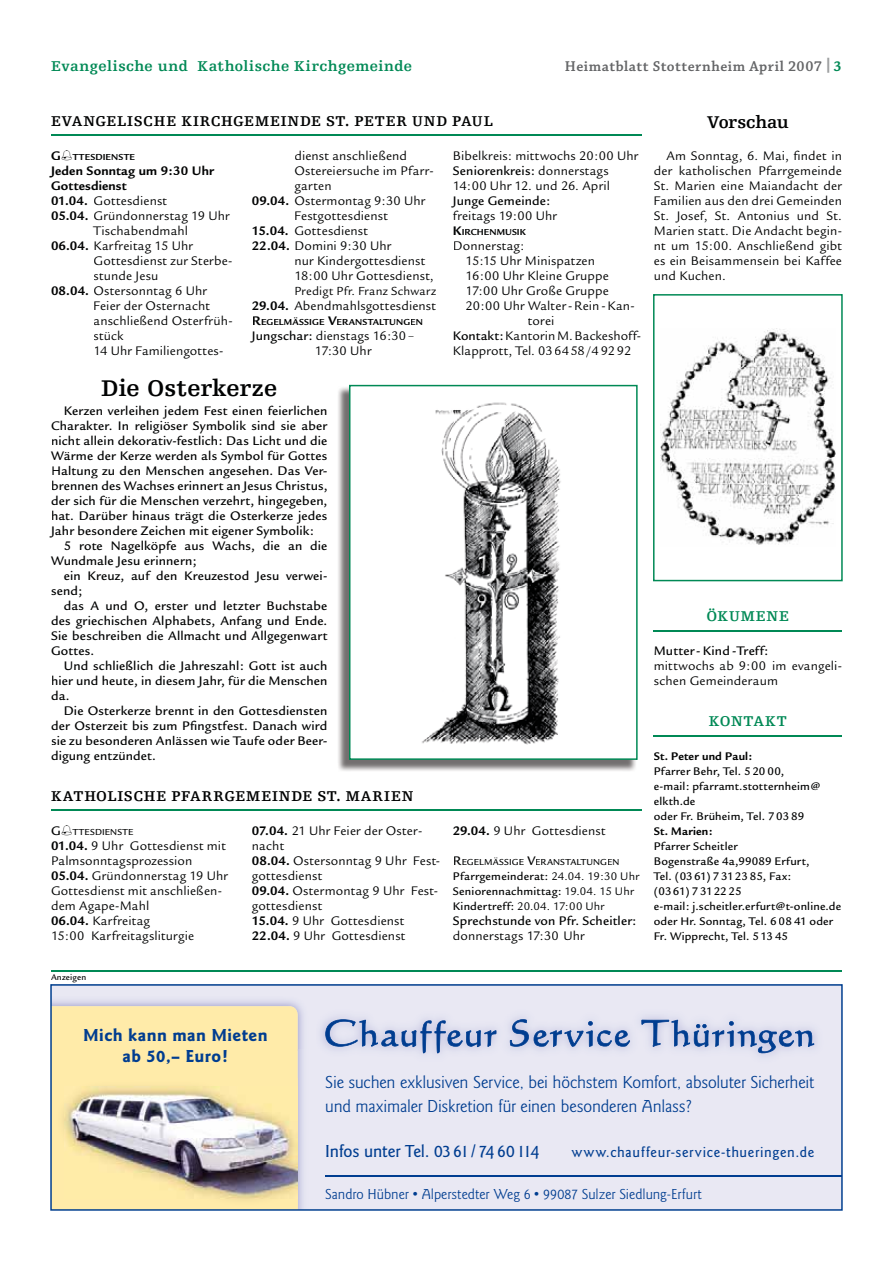
<style>
.page{position:relative;width:893px;height:1263px;background:#fff}
.page>*{position:absolute;margin:0;border:0;box-sizing:border-box;transform-origin:0 0}
.t1{font:700 24px "Egyptienne F";color:#010202}
.t2{font:18px/24px "Goudy Sans";letter-spacing:-.01em;color:#003d90}
.t3{font:700 18px/21.6px "Goudy Sans";letter-spacing:.015em;color:#003d90;text-align:center}
.t4{font:500 18px "Goudy Sans";letter-spacing:-.015em;color:#003d90}
.t5{font:700 18px "Egyptienne F";color:#010202}
.t6{font:700 15px "Egyptienne F";letter-spacing:.045em;color:#010202}
.t7{font:15px "Goudy Sans";color:#003d90}
.t8{font:700 15px "Egyptienne F";letter-spacing:.035em;color:#008955}
.t9{font:500 15px "Goudy Sans";letter-spacing:.04em;color:#003d90}
.t10{font:600 15px "Chaparral Pro";letter-spacing:.03em;color:#646567}
.t11{font:700 15px "Egyptienne F";letter-spacing:.055em;color:#008955}
.t12{font:13.5px/15px "Legacy Sans";letter-spacing:.01em;color:#010202}
.t13{font:500 13.5px/15px "Legacy Sans";letter-spacing:.015em;color:#010202;text-align:justify}
.t14{font:700 13.5px "Legacy Sans";letter-spacing:.01em;color:#010202}
.t15{font:12.75px "Legacy Sans";letter-spacing:.02em;color:#010202}
.t16{font:500 12px/15px "Legacy Sans";letter-spacing:.02em;color:#010202}
.t17{font:700 12px "Legacy Sans";letter-spacing:.015em;color:#010202}
.t18{font:700 9.45px "Legacy Sans";letter-spacing:.01em;color:#010202}
.t19{font:500 9.45px "Legacy Sans";letter-spacing:.015em;color:#010202}
.t20{font:500 9px "Legacy Sans";letter-spacing:.03em;color:#010202}
.s1{font-family:"Legacy Sans";font-weight:700;color:#9c9e9f}
.s2{font-family:"Legacy Sans";font-weight:700;color:#008955}
.s3{font-size:13.5px}
.s4{font-weight:700}
.s5{font-weight:500}
.s6{font-weight:400}
</style>
<div class="page">
<hr style="left:51px;top:970px;width:791px;height:1px;background:#008955">
<img style="left:338px;top:387px;width:298px;height:384px">
<svg style="left:349px;top:385px;width:289px;height:375px"></svg>
<hr style="left:654px;top:735px;width:188px;height:2px;background:#008955">
<hr style="left:654px;top:631px;width:188px;height:1px;background:#008955">
<hr style="left:51px;top:134px;width:590px;height:1px;background:#008955">
<hr style="left:51px;top:809px;width:590px;height:2px;background:#008955">
<svg style="left:653px;top:294px;width:190px;height:287px"></svg>
<svg style="left:50px;top:984px;width:793px;height:227px;background:#dbd9d9"></svg>
<p class="t8" style="left:51px;top:60px;width:363px">Evangelische und Katholische Kirchgemeinde</p>
<p class="t6" style="left:51px;top:115px;width:443px">EVANGELISCHE KIRCHGEMEINDE ST. PETER UND PAUL</p>
<p class="t10" style="left:565px;top:60px;width:279px">Heimatblatt Stotternheim April 2007 <span class="s1">|</span><span class="s2">3</span></p>
<h2 class="t5" style="left:707px;top:115px;width:84px">Vorschau</h2>
<p class="t18" style="left:51px;top:153px;width:85px"><span class="s3">G</span> TTESDIENSTE</p>
<p class="t14" style="left:51px;top:165px;width:165px">Jeden Sonntag um 9:30 Uhr</p>
<p class="t14" style="left:51px;top:180px;width:77px">Gottesdienst</p>
<p class="t12" style="left:51px;top:194px;width:118px"><span class="s4">01.04.</span> Gottesdienst</p>
<p class="t12" style="left:51px;top:209px;width:180px"><span class="s4">05.04.</span> Gründonnerstag 19 Uhr</p>
<p class="t12" style="left:94px;top:224px;width:96px">Tischabendmahl</p>
<p class="t12" style="left:51px;top:239px;width:143px"><span class="s4">06.04.</span> Karfreitag 15 Uhr</p>
<p class="t12" style="left:94px;top:254px;width:140px">Gottesdienst zur Sterbe-</p>
<p class="t12" style="left:94px;top:269px;width:66px">stunde Jesu</p>
<p class="t12" style="left:51px;top:284px;width:157px"><span class="s4">08.04.</span> Ostersonntag 6 Uhr</p>
<p class="t12" style="left:94px;top:299px;width:118px">Feier der Osternacht</p>
<p class="t12" style="left:94px;top:314px;width:141px">anschließend Osterfrüh-</p>
<p class="t12" style="left:94px;top:329px;width:31px">stück</p>
<p class="t12" style="left:94px;top:344px;width:131px">14 Uhr Familiengottes-</p>
<p class="t12" style="left:294px;top:149px;width:114px">dienst anschließend</p>
<p class="t12" style="left:294px;top:164px;width:141px">Ostereiersuche im Pfarr-</p>
<p class="t12" style="left:294px;top:179px;width:39px">garten</p>
<p class="t12" style="left:252px;top:194px;width:175px"><span class="s4">09.04.</span> Ostermontag 9:30 Uhr</p>
<p class="t12" style="left:294px;top:209px;width:95px">Festgottesdienst</p>
<p class="t12" style="left:252px;top:224px;width:118px"><span class="s4">15.04.</span> Gottesdienst</p>
<p class="t12" style="left:252px;top:239px;width:141px"><span class="s4">22.04.</span> Domini 9:30 Uhr</p>
<p class="t12" style="left:294px;top:254px;width:132px">nur Kindergottesdienst</p>
<p class="t12" style="left:294px;top:269px;width:141px">18:00 Uhr Gottesdienst,</p>
<p class="t15" style="left:294px;top:286px;width:143px">Predigt Pfr. Franz Schwarz</p>
<p class="t12" style="left:252px;top:299px;width:186px"><span class="s4">29.04.</span> Abendmahlsgottesdienst</p>
<p class="t18" style="left:252px;top:318px;width:173px"><span class="s3">R</span>EGELMÄSSIGE <span class="s3">V</span>ERANSTALTUNGEN</p>
<p class="t12" style="left:315px;top:329px;width:101px;text-indent:-63px"><span class="s5">Jungschar:</span> dienstags 16:30 –<br>17:30 Uhr</p>
<h1 class="t1" style="left:101px;top:378px;width:178px">Die Osterkerze</h1>
<p class="t13" style="left:51px;top:404px;width:278px;text-indent:13px">Kerzen verleihen jedem Fest einen feierlichen Charakter. In religiöser Symbolik sind sie aber nicht allein dekorativ-festlich: Das Licht und die Wärme der Kerze werden als Symbol für Gottes Haltung zu den Menschen angesehen. Das Ver&shy;brennen des Wachses erinnert an Jesus Christus, der sich für die Menschen verzehrt, hingegeben, hat. Darüber hinaus trägt die Osterkerze jedes Jahr besondere Zeichen mit eigener Symbolik:</p>
<p class="t13" style="left:51px;top:539px;width:278px;text-indent:13px">5 rote Nagelköpfe aus Wachs, die an die<br>Wundmale Jesu erinnern;</p>
<p class="t13" style="left:51px;top:569px;width:278px;text-indent:13px">ein Kreuz, auf den Kreuzestod Jesu verwei&shy;send;</p>
<p class="t13" style="left:51px;top:599px;width:278px;text-indent:13px">das A und O, erster und letzter Buchstabe des griechischen Alphabets, Anfang und Ende.<br>Sie beschreiben die Allmacht und Allgegenwart Gottes.</p>
<p class="t13" style="left:51px;top:659px;width:278px;text-indent:13px">Und schließlich die Jahreszahl: Gott ist auch hier und heute, in diesem Jahr, für die Menschen da.</p>
<p class="t13" style="left:51px;top:704px;width:278px;text-indent:13px">Die Osterkerze brennt in den Gottesdiensten der Osterzeit bis zum Pfingstfest. Danach wird sie zu besonderen Anlässen wie Taufe oder Beer&shy;digung entzündet.</p>
<p class="t12" style="left:453px;top:149px;width:187px">Bibelkreis: mittwochs 20:00 Uhr<br><span class="s5">Seniorenkreis:</span> donnerstags<br>14:00 Uhr 12. und 26. April</p>
<p class="t13" style="left:453px;top:194px;width:99px">Junge Gemeinde:</p>
<p class="t12" style="left:453px;top:209px;width:106px">freitags 19:00 Uhr</p>
<p class="t18" style="left:453px;top:228px;width:74px"><span class="s3">K</span>IRCHENMUSIK</p>
<p class="t12" style="left:453px;top:239px;width:73px">Donnerstag:</p>
<p class="t12" style="left:466px;top:254px;width:131px">15:15 Uhr Minispatzen</p>
<p class="t12" style="left:466px;top:269px;width:145px">16:00 Uhr Kleine Gruppe</p>
<p class="t12" style="left:466px;top:284px;width:145px">17:00 Uhr Große Gruppe</p>
<p class="t12" style="left:466px;top:299px;width:170px">20:00 Uhr Walter-Rein-Kan-</p>
<p class="t12" style="left:528px;top:314px;width:28px">torei</p>
<p class="t12" style="left:453px;top:329px;width:190px"><span class="s5">Kontakt:</span>Kantorin M. Backeshoff-</p>
<p class="t12" style="left:453px;top:344px;width:180px">Klapprott, Tel. 036458/4 92 92</p>
<p class="t6" style="left:51px;top:790px;width:364px">KATHOLISCHE PFARRGEMEINDE ST. MARIEN</p>
<p class="t19" style="left:51px;top:828px;width:84px"><span class="s3">G</span> TTESDIENSTE</p>
<p class="t12" style="left:51px;top:839px;width:179px"><span class="s4">01.04.</span> 9 Uhr Gottesdienst mit<br>Palmsonntagsprozession<br><span class="s4">05.04.</span> Gründonnerstag 19 Uhr<br>Gottesdienst mit anschließen&shy;dem Agape-Mahl<br><span class="s4">06.04.</span> Karfreitag<br>15:00 Karfreitagsliturgie</p>
<p class="t12" style="left:252px;top:824px;width:190px"><span class="s4">07.04.</span> 21 Uhr Feier der Oster&shy;nacht<br><span class="s4">08.04.</span> Ostersonntag 9 Uhr Fest&shy;gottesdienst<br><span class="s4">09.04.</span> Ostermontag 9 Uhr Fest&shy;gottesdienst<br><span class="s4">15.04.</span> 9 Uhr Gottesdienst<br><span class="s4">22.04.</span> 9 Uhr Gottesdienst</p>
<p class="t12" style="left:453px;top:824px;width:154px"><span class="s4">29.04.</span> 9 Uhr Gottesdienst</p>
<p class="t19" style="left:453px;top:858px;width:168px"><span class="s3">R</span>EGELMÄSSIGE <span class="s3">V</span>ERANSTALTUNGEN</p>
<p class="t16" style="left:453px;top:870px;width:188px">Pfarrgemeinderat: <span class="s6">24.04. 19:30 Uhr<br></span>Seniorennachmittag: <span class="s6">19.04. 15 Uhr<br></span>Kindertreff: <span class="s6">20.04. 17:00 Uhr</span></p>
<p class="t13" style="left:453px;top:914px;width:185px">Sprechstunde von Pfr. Scheitler:</p>
<p class="t12" style="left:453px;top:929px;width:133px">donnerstags 17:30 Uhr</p>
<p class="t20" style="left:51px;top:973px;width:37px">Anzeigen</p>
<p class="t12" style="left:654px;top:149px;width:190px;text-align:justify;text-indent:13px">Am Sonntag, 6. Mai, findet in der katholischen Pfarrgemeinde St. Marien eine Maiandacht der Familien aus den drei Gemeinden St. Josef, St. Antonius und St.<br>Marien statt. Die Andacht begin&shy;nt um 15:00. Anschließend gibt es ein Beisammensein bei Kaffee und Kuchen.</p>
<p class="t11" style="left:707px;top:610px;width:84px">ÖKUMENE</p>
<p class="t13" style="left:654px;top:644px;width:116px">Mutter- Kind -Treff:</p>
<p class="t12" style="left:654px;top:659px;width:190px">mittwochs ab 9:00 im evangeli&shy;schen Gemeinderaum</p>
<p class="t8" style="left:709px;top:715px;width:79px">KONTAKT</p>
<p class="t17" style="left:654px;top:752px;width:100px">St. Peter und Paul:</p>
<p class="t16" style="left:654px;top:765px;width:168px">Pfarrer Behr, Tel. 520 00, e-mail: pfarramt.stotternheim@ elkth.de<br>oder Fr. Brüheim, Tel. 703 89</p>
<p class="t17" style="left:654px;top:827px;width:60px">St. Marien:</p>
<p class="t16" style="left:654px;top:840px;width:189px">Pfarrer Scheitler<br>Bogenstraße 4a,99089 Erfurt,<br>Tel. (0361) 7 3123 85, Fax:<br>(0361) 7 3122 25<br>e-mail: j.scheitler.erfurt@t-online.de oder Hr. Sonntag, Tel. 6 08 41 oder<br>Fr. Wipprecht, Tel. 513 45</p>
<h2 class="t3" style="left:83px;top:1025px;width:186px">Mich kann man Mieten ab 50,– Euro!</h2>
<h2 class="t2" style="left:325px;top:1071px;width:490px">Sie suchen exklusiven Service, bei höchstem Komfort, absoluter Sicherheit und maximaler Diskretion für einen besonderen Anlass?</h2>
<h2 class="t4" style="left:325px;top:1144px;width:216px">Infos unter Tel. 0361/ 74 60114</h2>
<p class="t9" style="left:572px;top:1147px;width:244px">www.chauffeur-service-thueringen.de</p>
<p class="t7" style="left:325px;top:1188px;width:378px">Sandro Hübner • Alperstedter Weg 6 • 99087 Sulzer Siedlung-Erfurt</p>
</div>
